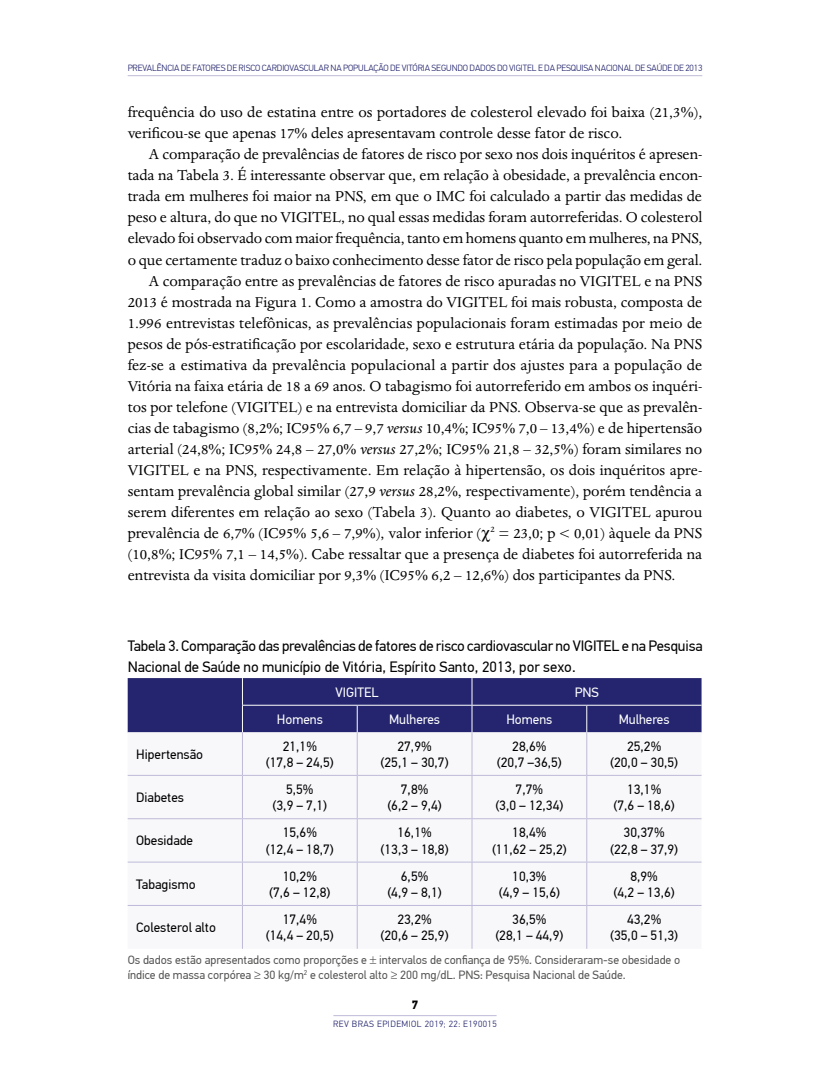
<style>
.page{position:relative;width:830px;height:1085px;background:#fff}
.page>*{position:absolute;margin:0;border:0;box-sizing:border-box;transform-origin:0 0}
.t1{font:16.5px/21px "Dante MT Std";color:#000}
.t2{font:15px/21px "PF Din Text Pro";letter-spacing:-.015em;color:#000}
.t3{font:13.5px/16.2px "PF Din Text Pro";color:#000;text-align:center}
.t4{font:13.5px "PF Din Text Pro";color:#fff}
.t5{font:12px/14.4px "PF Din Text Pro";color:#575756}
.t6{font:700 12px "PF Din Text Pro";color:#000}
.t7{font:300 9px "PF Din Text Pro";letter-spacing:-.01em;color:#24256e}
.t8{font:300 9px "PF Din Text Pro";letter-spacing:.05em;color:#24256e}
.s1{font-style:italic}
</style>
<div class="page">
<hr style="left:128px;top:75px;width:574px;height:1px;background:#bebad7">
<hr style="left:333px;top:1015px;width:163px;height:1px;background:#bebad7">
<svg style="left:128px;top:732px;width:573px;height:216px"></svg>
<div style="left:128px;top:678px;width:573px;height:54px;background:#24256e"></div>
<hr style="left:242px;top:732px;width:1px;height:42px;background:#bebad7">
<hr style="left:356px;top:732px;width:1px;height:42px;background:#bebad7">
<hr style="left:471px;top:732px;width:1px;height:42px;background:#bebad7">
<hr style="left:586px;top:732px;width:1px;height:42px;background:#bebad7">
<hr style="left:128px;top:774px;width:114px;height:1px;background:#bebad7">
<hr style="left:242px;top:774px;width:115px;height:1px;background:#bebad7">
<hr style="left:242px;top:775px;width:1px;height:43px;background:#bebad7">
<hr style="left:357px;top:774px;width:115px;height:1px;background:#bebad7">
<hr style="left:356px;top:775px;width:1px;height:43px;background:#bebad7">
<hr style="left:472px;top:774px;width:114px;height:1px;background:#bebad7">
<hr style="left:471px;top:775px;width:1px;height:43px;background:#bebad7">
<hr style="left:586px;top:774px;width:115px;height:1px;background:#bebad7">
<hr style="left:586px;top:775px;width:1px;height:43px;background:#bebad7">
<hr style="left:128px;top:818px;width:114px;height:1px;background:#bebad7">
<hr style="left:242px;top:818px;width:115px;height:1px;background:#bebad7">
<hr style="left:242px;top:819px;width:1px;height:42px;background:#bebad7">
<hr style="left:357px;top:818px;width:115px;height:1px;background:#bebad7">
<hr style="left:356px;top:819px;width:1px;height:42px;background:#bebad7">
<hr style="left:472px;top:818px;width:114px;height:1px;background:#bebad7">
<hr style="left:471px;top:819px;width:1px;height:42px;background:#bebad7">
<hr style="left:586px;top:818px;width:115px;height:1px;background:#bebad7">
<hr style="left:586px;top:819px;width:1px;height:42px;background:#bebad7">
<hr style="left:128px;top:861px;width:114px;height:1px;background:#bebad7">
<hr style="left:242px;top:861px;width:115px;height:1px;background:#bebad7">
<hr style="left:242px;top:862px;width:1px;height:42px;background:#bebad7">
<hr style="left:357px;top:861px;width:115px;height:1px;background:#bebad7">
<hr style="left:356px;top:862px;width:1px;height:42px;background:#bebad7">
<hr style="left:472px;top:861px;width:114px;height:1px;background:#bebad7">
<hr style="left:471px;top:862px;width:1px;height:42px;background:#bebad7">
<hr style="left:586px;top:861px;width:115px;height:1px;background:#bebad7">
<hr style="left:586px;top:862px;width:1px;height:42px;background:#bebad7">
<hr style="left:242px;top:905px;width:1px;height:43px;background:#bebad7">
<hr style="left:356px;top:905px;width:1px;height:43px;background:#bebad7">
<hr style="left:471px;top:905px;width:1px;height:43px;background:#bebad7">
<hr style="left:586px;top:905px;width:1px;height:43px;background:#bebad7">
<hr style="left:128px;top:904px;width:114px;height:1px;background:#bebad7">
<hr style="left:242px;top:904px;width:115px;height:1px;background:#bebad7">
<hr style="left:357px;top:904px;width:115px;height:1px;background:#bebad7">
<hr style="left:472px;top:904px;width:114px;height:1px;background:#bebad7">
<hr style="left:586px;top:904px;width:115px;height:1px;background:#bebad7">
<hr style="left:242px;top:704px;width:115px;height:1px;background:#fff">
<hr style="left:357px;top:704px;width:115px;height:1px;background:#fff">
<hr style="left:472px;top:704px;width:114px;height:1px;background:#fff">
<hr style="left:586px;top:704px;width:115px;height:1px;background:#fff">
<p class="t7" style="left:128px;top:63px;width:11px">PREVAL</p>
<p class="t7" style="left:157px;top:63px;width:55px">ÊNCIA DE FATORES</p>
<p class="t7" style="left:227px;top:63px;width:46px">DE RISCO CARDIOVAS</p>
<p class="t7" style="left:303px;top:63px;width:16px">CULAR</p>
<p class="t7" style="left:330px;top:63px;width:145px">NA POPULAÇÃO DE VITÓRIA SEGUNDO DADOS</p>
<p class="t7" style="left:497px;top:63px;width:207px">DO VIGITEL E DA PESQUISA NACIONAL DE SAÚDE DE 2013</p>
<p class="t1" style="left:128px;top:102px;width:576px">frequência do uso de estatina entre os portadores de colesterol elevado foi baixa (21,3%), verificou-se que apenas 17% deles apresentavam controle desse fator de risco.</p>
<p class="t1" style="left:149px;top:144px;width:554px">A comparação de prevalências de fatores de risco por sexo nos dois inquéritos é apresen-</p>
<p class="t1" style="left:128px;top:165px;width:576px">tada na Tabela 3. É interessante observar que, em relação à obesidade, a prevalência encon-</p>
<p class="t1" style="left:128px;top:186px;width:575px">trada em mulheres foi maior na PNS, em que o IMC foi calculado a partir das medidas de</p>
<p class="t1" style="left:128px;top:207px;width:576px">peso e altura, do que no VIGITEL, no qual essas medidas foram autorreferidas. O colesterol</p>
<p class="t1" style="left:128px;top:228px;width:576px">elevado foi observado com maior frequência, tanto em homens quanto em mulheres, na PNS,</p>
<p class="t1" style="left:128px;top:249px;width:576px">o que certamente traduz o baixo conhecimento desse fator de risco pela população em geral.</p>
<p class="t1" style="left:149px;top:270px;width:554px">A comparação entre as prevalências de fatores de risco apuradas no VIGITEL e na PNS</p>
<p class="t1" style="left:128px;top:291px;width:576px">2013 é mostrada na Figura 1. Como a amostra do VIGITEL foi mais robusta, composta de</p>
<p class="t1" style="left:128px;top:312px;width:576px">1.996 entrevistas telefônicas, as prevalências populacionais foram estimadas por meio de</p>
<p class="t1" style="left:128px;top:333px;width:575px">pesos de pós-estratificação por escolaridade, sexo e estrutura etária da população. Na PNS</p>
<p class="t1" style="left:128px;top:354px;width:576px">fez-se a estimativa da prevalência populacional a partir dos ajustes para a população de</p>
<p class="t1" style="left:128px;top:375px;width:576px">Vitória na faixa etária de 18 a 69 anos. O tabagismo foi autorreferido em ambos os inquéri-</p>
<p class="t1" style="left:128px;top:396px;width:576px">tos por telefone (VIGITEL) e na entrevista domiciliar da PNS. Observa-se que as prevalên-</p>
<p class="t1" style="left:128px;top:417px;width:576px">cias de tabagismo (8,2%; IC95% 6,7 – 9,7 <span class="s1">versus</span> 10,4%; IC95% 7,0 – 13,4%) e de hipertensão</p>
<p class="t1" style="left:128px;top:438px;width:575px">arterial (24,8%; IC95% 24,8 – 27,0% <span class="s1">versus</span> 27,2%; IC95% 21,8 – 32,5%) foram similares no</p>
<p class="t1" style="left:128px;top:459px;width:576px">VIGITEL e na PNS, respectivamente. Em relação à hipertensão, os dois inquéritos apre-</p>
<p class="t1" style="left:128px;top:480px;width:576px">sentam prevalência global similar (27,9 <span class="s1">versus</span> 28,2%, respectivamente), porém tendência a</p>
<p class="t1" style="left:128px;top:501px;width:575px">serem diferentes em relação ao sexo (Tabela 3). Quanto ao diabetes, o VIGITEL apurou</p>
<p class="t1" style="left:128px;top:522px;width:575px">prevalência de 6,7% (IC95% 5,6 – 7,9%), valor inferior ( <sup>2</sup> = 23,0; p &lt; 0,01) àquele da PNS</p>
<p class="t1" style="left:128px;top:543px;width:575px">(10,8%; IC95% 7,1 – 14,5%). Cabe ressaltar que a presença de diabetes foi autorreferida na</p>
<p class="t1" style="left:128px;top:564px;width:549px">entrevista da visita domiciliar por 9,3% (IC95% 6,2 – 12,6%) dos participantes da PNS.</p>
<p class="t2" style="left:128px;top:635px;width:576px">Tabela 3. Comparação das prevalências de fatores de risco cardiovascular no VIGITEL e na Pesquisa<br>Nacional de Saúde no município de Vitória, Espírito Santo, 2013, por sexo.</p>
<p class="t4" style="left:335px;top:684px;width:45px">VIGITEL</p>
<p class="t4" style="left:574px;top:684px;width:26px">PNS</p>
<p class="t4" style="left:277px;top:711px;width:48px">Homens</p>
<p class="t4" style="left:389px;top:711px;width:52px">Mulheres</p>
<p class="t4" style="left:506px;top:711px;width:48px">Homens</p>
<p class="t4" style="left:618px;top:711px;width:52px">Mulheres</p>
<p class="t3" style="left:136px;top:746px;width:68px">Hipertensão</p>
<p class="t3" style="left:266px;top:738px;width:69px">21,1%<br>(17,8 – 24,5)</p>
<p class="t3" style="left:380px;top:738px;width:69px">27,9%<br>(25,1 – 30,7)</p>
<p class="t3" style="left:496px;top:738px;width:66px">28,6% (20,7 –36,5)</p>
<p class="t3" style="left:610px;top:738px;width:69px">25,2%<br>(20,0 – 30,5)</p>
<p class="t3" style="left:136px;top:789px;width:49px">Diabetes</p>
<p class="t3" style="left:272px;top:781px;width:56px">5,5%<br>(3,9 – 7,1)</p>
<p class="t3" style="left:387px;top:781px;width:56px">7,8%<br>(6,2 – 9,4)</p>
<p class="t3" style="left:495px;top:781px;width:69px">7,7%<br>(3,0 – 12,34)</p>
<p class="t3" style="left:613px;top:781px;width:63px">13,1%<br>(7,6 – 18,6)</p>
<p class="t3" style="left:136px;top:832px;width:58px">Obesidade</p>
<p class="t3" style="left:266px;top:824px;width:69px">15,6%<br>(12,4 – 18,7)</p>
<p class="t3" style="left:380px;top:824px;width:69px">16,1%<br>(13,3 – 18,8)</p>
<p class="t3" style="left:492px;top:824px;width:76px">18,4%<br>(11,62 – 25,2)</p>
<p class="t3" style="left:610px;top:824px;width:69px">30,37% (22,8 – 37,9)</p>
<p class="t3" style="left:136px;top:876px;width:61px">Tabagismo</p>
<p class="t3" style="left:269px;top:868px;width:63px">10,2%<br>(7,6 – 12,8)</p>
<p class="t3" style="left:387px;top:868px;width:56px">6,5%<br>(4,9 – 8,1)</p>
<p class="t3" style="left:498px;top:868px;width:63px">10,3%<br>(4,9 – 15,6)</p>
<p class="t3" style="left:613px;top:868px;width:63px">8,9%<br>(4,2 – 13,6)</p>
<p class="t3" style="left:136px;top:919px;width:81px">Colesterol alto</p>
<p class="t3" style="left:266px;top:911px;width:69px">17,4%<br>(14,4 – 20,5)</p>
<p class="t3" style="left:380px;top:911px;width:69px">23,2%<br>(20,6 – 25,9)</p>
<p class="t3" style="left:495px;top:911px;width:69px">36,5%<br>(28,1 – 44,9)</p>
<p class="t3" style="left:610px;top:911px;width:69px">43,2%<br>(35,0 – 51,3)</p>
<p class="t5" style="left:128px;top:952px;width:554px">Os dados estão apresentados como proporções e intervalos de confiança de 95%. Consideraram-se obesidade o índice de massa corpórea ≥ 30 kg/m<sup>2</sup> e colesterol alto ≥ 200 mg/dL. PNS: Pesquisa Nacional de Saúde.</p>
<p class="t6" style="left:411px;top:997px;width:8px">7</p>
<p class="t8" style="left:333px;top:1018px;width:165px">REV BRAS EPIDEMIOL 2019; 22: E190015</p>
</div>
